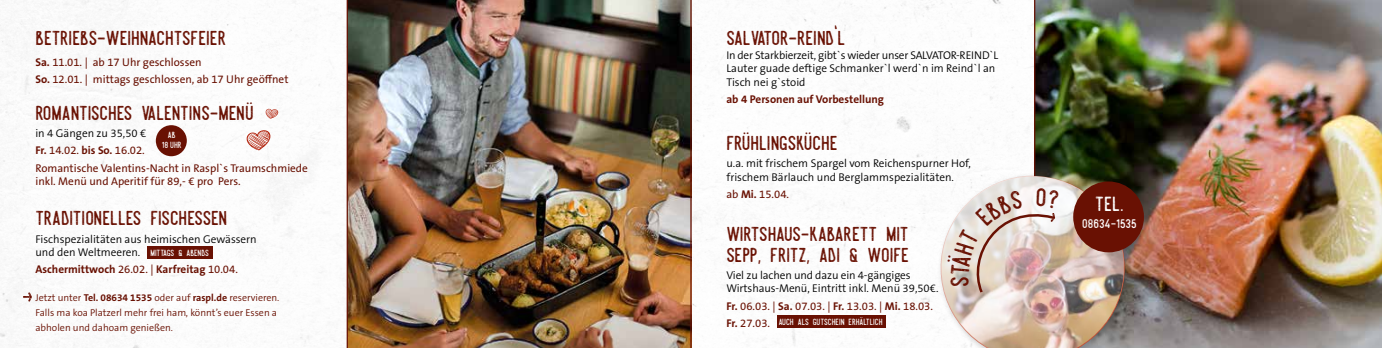
<style>
.page{position:relative;width:1382px;height:348px;background:#fff}
.page>*{position:absolute;margin:0;border:0;box-sizing:border-box;transform-origin:0 0}
.t1{font:22.88px "Steelworks Vintage";color:#fff}
.t2{font:22.5px/21.2px "Steelworks Vintage";color:#691103}
.t3{font:14.25px "Steelworks Vintage";color:#fff}
.t4{font:300 11.25px/13.5px "The Sans B W4";color:#000}
.t5{font:11.25px/17px "The Sans B W5 Plain";color:#691103}
.t6{font:700 11.25px "The Sans B W7";color:#691103}
.t7{font:300 10px/15px "The Sans B W4";color:#691103}
.t8{font:10px/10px "Steelworks Vintage";color:#fff;text-align:center}
.s1{font-family:"The Sans B W7";font-weight:700}
.s2{font-family:"The Sans B W5 Plain";font-weight:400}
</style>
<div class="page">
<img style="left:0;top:0;width:1034px;height:347px">
<img style="left:1035px;top:0;width:347px;height:347px">
<img style="left:348px;top:0;width:342px;height:347px">
<svg style="left:23px;top:292px;width:9px;height:9px"></svg>
<hr style="left:1034px;top:0;width:1px;height:347px;background:#691103">
<div style="left:937px;top:171px;width:197px;height:176px;background:#000;opacity:.23"></div>
<img style="left:937px;top:172px;width:191px;height:175px">
<div style="left:1073px;top:181px;width:71px;height:71px;background:#691103;border-radius:50%"></div>
<hr style="left:347px;top:0;width:1px;height:347px;background:#691103">
<hr style="left:690px;top:0;width:2px;height:347px;background:#691103">
<div style="left:156px;top:125px;width:31px;height:31px;background:#691103;border-radius:50%"></div>
<div style="left:147px;top:246px;width:65px;height:12px;background:#691103"></div>
<div style="left:777px;top:315px;width:109px;height:12px;background:#691103"></div>
<svg style="left:245px;top:128px;width:27px;height:22px"></svg>
<svg style="left:264px;top:108px;width:15px;height:11px"></svg>
<svg style="left:947px;top:188px;width:112px;height:107px"></svg>
<h2 class="t2" style="left:35px;top:27px;width:192px">BETRIEBS-WEIHNACHTSFEIER</h2>
<p class="t5" style="left:35px;top:53px;width:255px"><span class="s1">Sa.</span> 11.01. | ab 17 Uhr geschlossen<br><span class="s1">So.</span> 12.01. | mittags geschlossen, ab 17 Uhr geöffnet</p>
<h2 class="t2" style="left:35px;top:102px;width:220px">ROMANTISCHES VALENTINS-MENÜ</h2>
<p class="t4" style="left:35px;top:127px;width:112px">in 4 Gängen zu 35,50 €</p>
<p class="t5" style="left:35px;top:142px;width:274px"><span class="s1">Fr.</span> 14.02. <span class="s1">bis So.</span> 16.02.<br>Romantische Valentins-Nacht in Raspl`s Traumschmiede</p>
<p class="t5" style="left:35px;top:172px;width:207px">inkl. Menü und Aperitif für 89,- € pro Pers.</p>
<h2 class="t2" style="left:35px;top:207px;width:193px">TRADITIONELLES FISCHESSEN</h2>
<p class="t4" style="left:35px;top:232px;width:223px">Fischspezialitäten aus heimischen Gewässern und den Weltmeeren.</p>
<p class="t6" style="left:35px;top:262px;width:204px">Aschermittwoch <span class="s2">26.02. |</span> Karfreitag <span class="s2">10.04.</span></p>
<p class="t8" style="left:162px;top:130px;width:22px">AB<br>18 UHR</p>
<p class="t8" style="left:150px;top:248px;width:60px">MITTAGS &amp; ABENDS</p>
<p class="t7" style="left:35px;top:289px;width:245px">Jetzt unter <span class="s1">Tel. 08634 1535</span> oder auf <span class="s1">raspl.de</span> reservieren.<br>Falls ma koa Platzerl mehr frei ham, könnt’s euer Essen a abholen und dahoam genießen.</p>
<h2 class="t2" style="left:726px;top:27px;width:121px">SALVATOR-REIND‘L</h2>
<p class="t4" style="left:726px;top:48px;width:273px">In der Starkbierzeit, gibt`s wieder unser SALVATOR-REIND`L<br>Lauter guade deftige Schmanker`l werd`n im Reind`l an<br>Tisch nei g`stoid</p>
<p class="t6" style="left:726px;top:92px;width:159px">ab 4 Personen auf Vorbestellung</p>
<h2 class="t2" style="left:726px;top:132px;width:113px">FRÜHLINGSKÜCHE</h2>
<p class="t4" style="left:726px;top:157px;width:246px">u.a. mit frischem Spargel vom Reichenspurner Hof, frischem Bärlauch und Berglammspezialitäten.</p>
<p class="t5" style="left:726px;top:185px;width:64px">ab <span class="s1">Mi.</span> 15.04.</p>
<h2 class="t2" style="left:726px;top:222px;width:184px">WIRTSHAUS-KABARETT MIT<br>SEPP, FRITZ, ADI &amp; WOIFE</h2>
<p class="t4" style="left:726px;top:268px;width:214px">Viel zu lachen und dazu ein 4-gängiges<br>Wirtshaus-Menü, Eintritt inkl. Menü 39,50€.</p>
<p class="t5" style="left:726px;top:297px;width:208px"><span class="s1">Fr.</span> 06.03. | <span class="s1">Sa.</span> 07.03. | <span class="s1">Fr.</span> 13.03. | <span class="s1">Mi.</span> 18.03.<br><span class="s1">Fr.</span> 27.03.</p>
<p class="t8" style="left:779px;top:316px;width:105px">AUCH ALS GUTSCHEIN ERHÄLTLICH</p>
<h1 class="t1" style="left:1095px;top:186px;width:30px">TEL.</h1>
<p class="t3" style="left:1082px;top:212px;width:56px">08634-1535</p>
</div>
